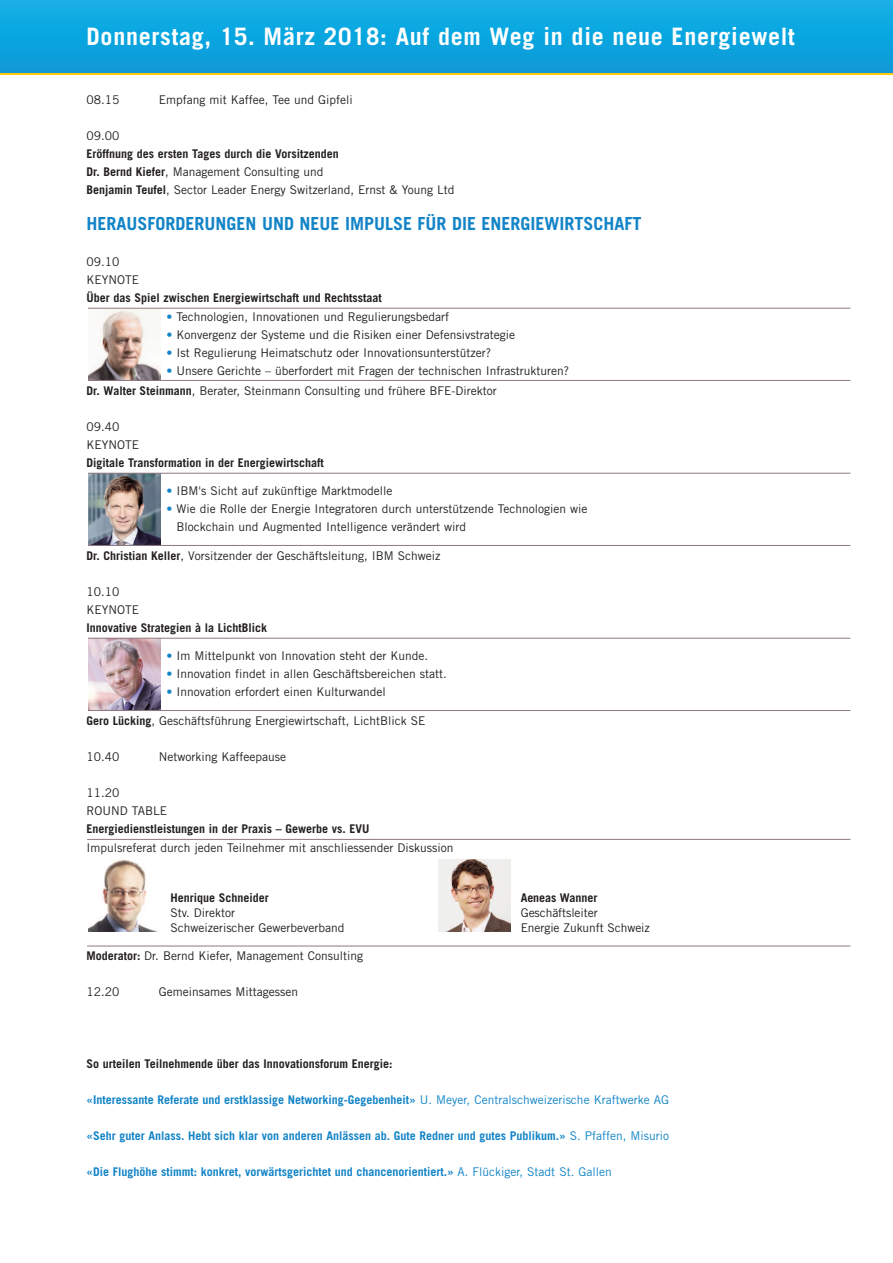
<style>
.page{position:relative;width:893px;height:1263px;background:#fff}
.page>*{position:absolute;margin:0;border:0;box-sizing:border-box;transform-origin:0 0}
.t1{font:700 24px "Trade Gothic";letter-spacing:.03em;color:#fff}
.t2{font:700 18px "Trade Gothic";color:#1284c7}
.t3{font:12px/18px "Trade Gothic";color:#231f20}
.t4{font:700 12px/18px "Trade Gothic";color:#231f20}
.t5{font:700 12px "Trade Gothic";color:#1284c7}
.s1{font-weight:400}
.s2{color:#1284c7}
.s3{font-weight:700}
</style>
<div class="page">
<div style="left:0;top:39px;width:893px;height:36px;background:linear-gradient(to right,#feca0a,#feca0a)"></div>
<div style="left:0;top:0;width:893px;height:72px;background:#0da6e0"></div>
<img style="left:88px;top:309px;width:72px;height:71px">
<hr style="left:88px;top:308px;width:762px;height:1px;background:#8e797e">
<hr style="left:88px;top:380px;width:762px;height:1px;background:#8e797e">
<img style="left:88px;top:474px;width:72px;height:71px">
<img style="left:88px;top:639px;width:72px;height:71px">
<hr style="left:88px;top:473px;width:762px;height:1px;background:#8e797e">
<hr style="left:88px;top:638px;width:762px;height:1px;background:#8e797e">
<hr style="left:88px;top:545px;width:762px;height:1px;background:#8e797e">
<hr style="left:88px;top:710px;width:762px;height:1px;background:#8e797e">
<img style="left:438px;top:859px;width:73px;height:73px">
<img style="left:88px;top:859px;width:70px;height:73px">
<hr style="left:87px;top:839px;width:763px;height:1px;background:#8e797e">
<hr style="left:87px;top:946px;width:763px;height:1px;background:#8e797e">
<h1 class="t1" style="left:87px;top:22px;width:710px">Donnerstag, 15. März 2018: Auf dem Weg in die neue Energiewelt</h1>
<p class="t3" style="left:87px;top:90px;width:34px">08.15</p>
<p class="t3" style="left:159px;top:90px;width:196px">Empfang mit Kaffee, Tee und Gipfeli</p>
<p class="t3" style="left:87px;top:126px;width:34px">09.00</p>
<p class="t4" style="left:87px;top:144px;width:369px">Eröffnung des ersten Tages durch die Vorsitzenden<br>Dr. Bernd Kiefer<span class="s1">, Management Consulting und<br></span>Benjamin Teufel<span class="s1">, Sector Leader Energy Switzerland, Ernst &amp; Young Ltd</span></p>
<h2 class="t2" style="left:87px;top:212px;width:557px">HERAUSFORDERUNGEN UND NEUE IMPULSE FÜR DIE ENERGIEWIRTSCHAFT</h2>
<p class="t3" style="left:87px;top:252px;width:54px">09.10<br>KEYNOTE</p>
<p class="t4" style="left:87px;top:288px;width:297px">Über das Spiel zwischen Energiewirtschaft und Rechtsstaat</p>
<p class="t3" style="left:166px;top:308px;width:284px"><span class="s2">•</span> Technologien, Innovationen und Regulierungsbedarf</p>
<p class="t3" style="left:166px;top:326px;width:350px"><span class="s2">•</span> Konvergenz der Systeme und die Risiken einer Defensivstrategie</p>
<p class="t3" style="left:166px;top:344px;width:326px"><span class="s2">•</span> Ist Regulierung Heimatschutz oder Innovationsunterstützer?</p>
<p class="t3" style="left:87px;top:361px;width:484px;line-height:19.5px;text-indent:80px"><span class="s2">•</span> Unsere Gerichte – überfordert mit Fragen der technischen Infrastrukturen?<br><span class="s3">Dr. Walter Steinmann</span>, Berater, Steinmann Consulting und frühere BFE-Direktor</p>
<p class="t3" style="left:87px;top:417px;width:54px">09.40<br>KEYNOTE</p>
<p class="t4" style="left:87px;top:453px;width:239px">Digitale Transformation in der Energiewirtschaft</p>
<p class="t3" style="left:166px;top:482px;width:228px"><span class="s2">•</span> IBM's Sicht auf zukünftige Marktmodelle</p>
<p class="t3" style="left:177px;top:500px;width:412px;text-indent:-10px"><span class="s2">•</span> Wie die Rolle der Energie Integratoren durch unterstützende Technologien wie<br>Blockchain und Augmented Intelligence verändert wird</p>
<p class="t3" style="left:87px;top:546px;width:355px"><span class="s3">Dr. Christian Keller</span>, Vorsitzender der Geschäftsleitung, IBM Schweiz</p>
<p class="t3" style="left:87px;top:582px;width:54px">10.10<br>KEYNOTE</p>
<p class="t4" style="left:87px;top:618px;width:182px">Innovative Strategien à la LichtBlick</p>
<p class="t3" style="left:166px;top:647px;width:263px"><span class="s2">•</span> Im Mittelpunkt von Innovation steht der Kunde.</p>
<p class="t3" style="left:166px;top:665px;width:282px"><span class="s2">•</span> Innovation findet in allen Geschäftsbereichen statt.</p>
<p class="t3" style="left:166px;top:683px;width:221px"><span class="s2">•</span> Innovation erfordert einen Kulturwandel</p>
<p class="t3" style="left:87px;top:711px;width:341px"><span class="s3">Gero Lücking</span>, Geschäftsführung Energiewirtschaft, LichtBlick SE</p>
<p class="t3" style="left:87px;top:747px;width:34px">10.40</p>
<p class="t3" style="left:159px;top:747px;width:129px">Networking Kaffeepause</p>
<p class="t3" style="left:87px;top:783px;width:82px">11.20<br>ROUND TABLE</p>
<p class="t4" style="left:87px;top:819px;width:284px">Energiedienstleistungen in der Praxis – Gewerbe vs. EVU</p>
<p class="t3" style="left:87px;top:839px;width:368px">Impulsreferat durch jeden Teilnehmer mit anschliessender Diskussion</p>
<p class="t4" style="left:170px;top:888px;width:100px">Henrique Schneider</p>
<p class="t3" style="left:170px;top:904px;width:176px;line-height:15px">Stv. Direktor<br>Schweizerischer Gewerbeverband</p>
<p class="t3" style="left:87px;top:947px;width:278px"><span class="s3">Moderator:</span> Dr. Bernd Kiefer, Management Consulting</p>
<p class="t3" style="left:87px;top:983px;width:34px">12.20</p>
<p class="t3" style="left:159px;top:983px;width:141px">Gemeinsames Mittagessen</p>
<p class="t4" style="left:521px;top:888px;width:78px">Aeneas Wanner</p>
<p class="t3" style="left:521px;top:904px;width:131px;line-height:15px">Geschäftsleiter<br>Energie Zukunft Schweiz</p>
<p class="t4" style="left:87px;top:1055px;width:307px">So urteilen Teilnehmende über das Innovationsforum Energie:</p>
<p class="t5" style="left:87px;top:1093px;width:584px">«Interessante Referate und erstklassige Networking-Gegebenheit» <span class="s1">U. Meyer, Centralschweizerische Kraftwerke AG</span></p>
<p class="t5" style="left:87px;top:1129px;width:584px">«Sehr guter Anlass. Hebt sich klar von anderen Anlässen ab. Gute Redner und gutes Publikum.» <span class="s1">S. Pfaffen, Misurio</span></p>
<p class="t5" style="left:87px;top:1165px;width:527px">«Die Flughöhe stimmt: konkret, vorwärtsgerichtet und chancenorientiert.» <span class="s1">A. Flückiger, Stadt St. Gallen</span></p>
</div>
